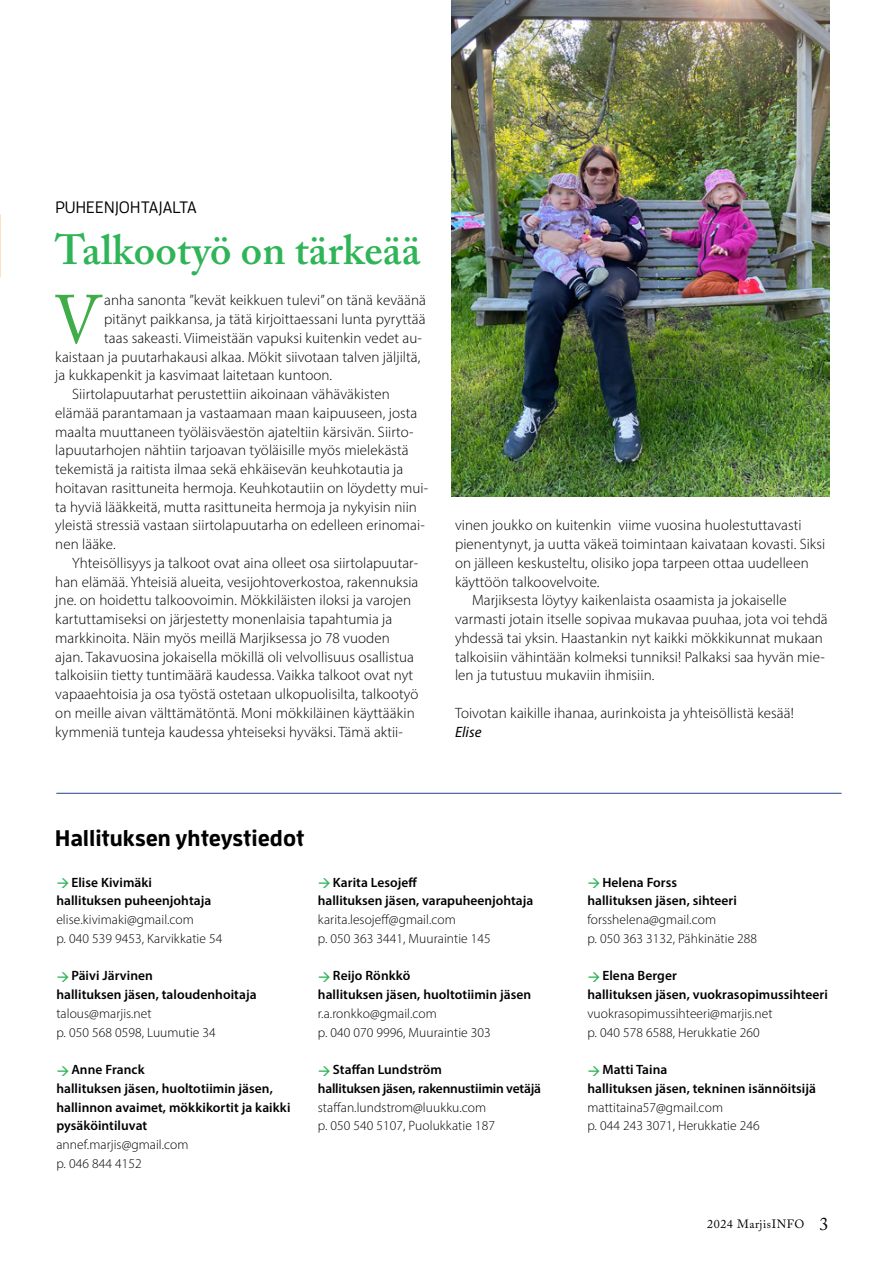
<style>
.page{position:relative;width:893px;height:1263px;background:#fff}
.page>*{position:absolute;margin:0;border:0;box-sizing:border-box;transform-origin:0 0}
.t1{font:67.8px "Adobe Caslon Pro";color:#41ad49}
.t2{font:600 42px "Adobe Caslon Pro";letter-spacing:.005em;color:#2fb457}
.t3{font:700 22.5px "Enzo OT";color:#000}
.t4{font:500 16.5px "Enzo OT";letter-spacing:.01em;color:#000}
.t5{font:300 15px "Myriad Pro";letter-spacing:.005em;color:#000}
.t6{font:italic 15px "Myriad Pro";letter-spacing:.005em;color:#000}
.t7{font:300 13.5px/18.8px "Myriad Pro";letter-spacing:.005em;color:#000}
.t8{font:600 13.5px/18.8px "Myriad Pro";letter-spacing:.005em;color:#000}
.t9{font:600 13.5px/18.8px "Myriad Pro";letter-spacing:-.015em;color:#000}
.t10{font:12px "Adobe Caslon Pro";letter-spacing:.045em;color:#000}
.s1{color:#2fb457}
.s2{font-size:18px}
</style>
<div class="page">
<hr style="left:56px;top:793px;width:785px;height:1px;background:#25408f">
<img style="left:451px;top:0;width:378px;height:496px">
<img style="left:0;top:187px;width:1px;height:563px">
<p class="t4" style="left:55px;top:197px;width:143px">PUHEENJOHTAJALTA</p>
<h2 class="t2" style="left:55px;top:225px;width:367px">Talkootyö on tärkeää</h2>
<h1 class="t1" style="left:53px;top:280px;width:49px">V</h1>
<p class="t5" style="left:104px;top:291px;width:323px">anha sanonta ”kevät keikkuen tulevi” on tänä keväänä</p>
<p class="t5" style="left:104px;top:310px;width:323px">pitänyt paikkansa, ja tätä kirjoittaessani lunta pyryttää</p>
<p class="t5" style="left:104px;top:329px;width:319px">taas sakeasti. Viimeistään vapuksi kuitenkin vedet au-</p>
<p class="t5" style="left:55px;top:348px;width:367px">kaistaan ja puutarhakausi alkaa. Mökit siivotaan talven jäljiltä,</p>
<p class="t5" style="left:55px;top:366px;width:278px">ja kukkapenkit ja kasvimaat laitetaan kuntoon.</p>
<p class="t5" style="left:72px;top:385px;width:319px">Siirtolapuutarhat perustettiin aikoinaan vähäväkisten</p>
<p class="t5" style="left:55px;top:404px;width:363px">elämää parantamaan ja vastaamaan maan kaipuuseen, josta</p>
<p class="t5" style="left:55px;top:423px;width:360px">maalta muuttaneen työläisväestön ajateltiin kärsivän. Siirto-</p>
<p class="t5" style="left:55px;top:441px;width:355px">lapuutarhojen nähtiin tarjoavan työläisille myös mielekästä</p>
<p class="t5" style="left:55px;top:460px;width:350px">tekemistä ja raitista ilmaa sekä ehkäisevän keuhkotautia ja</p>
<p class="t5" style="left:55px;top:479px;width:374px">hoitavan rasittuneita hermoja. Keuhkotautiin on löydetty mui-</p>
<p class="t5" style="left:55px;top:498px;width:363px">ta hyviä lääkkeitä, mutta rasittuneita hermoja ja nykyisin niin</p>
<p class="t5" style="left:55px;top:516px;width:371px">yleistä stressiä vastaan siirtolapuutarha on edelleen erinomai-</p>
<p class="t5" style="left:55px;top:535px;width:62px">nen lääke.</p>
<p class="t5" style="left:72px;top:554px;width:347px">Yhteisöllisyys ja talkoot ovat aina olleet osa siirtolapuutar-</p>
<p class="t5" style="left:55px;top:573px;width:365px">han elämää. Yhteisiä alueita, vesijohtoverkostoa, rakennuksia</p>
<p class="t5" style="left:55px;top:591px;width:357px">jne. on hoidettu talkoovoimin. Mökkiläisten iloksi ja varojen</p>
<p class="t5" style="left:55px;top:610px;width:339px">kartuttamiseksi on järjestetty monenlaisia tapahtumia ja</p>
<p class="t5" style="left:55px;top:629px;width:336px">markkinoita. Näin myös meillä Marjiksessa jo 78 vuoden</p>
<p class="t5" style="left:55px;top:648px;width:360px">ajan. Takavuosina jokaisella mökillä oli velvollisuus osallistua</p>
<p class="t5" style="left:55px;top:666px;width:359px">talkoisiin tietty tuntimäärä kaudessa. Vaikka talkoot ovat nyt</p>
<p class="t5" style="left:55px;top:685px;width:365px">vapaaehtoisia ja osa työstä ostetaan ulkopuolisilta, talkootyö</p>
<p class="t5" style="left:55px;top:704px;width:361px">on meille aivan välttämätöntä. Moni mökkiläinen käyttääkin</p>
<p class="t5" style="left:55px;top:723px;width:349px">kymmeniä tunteja kaudessa yhteiseksi hyväksi. Tämä aktii-</p>
<p class="t5" style="left:455px;top:516px;width:348px">vinen joukko on kuitenkin viime vuosina huolestuttavasti</p>
<p class="t5" style="left:455px;top:535px;width:372px">pienentynyt, ja uutta väkeä toimintaan kaivataan kovasti. Siksi</p>
<p class="t5" style="left:455px;top:554px;width:355px">on jälleen keskusteltu, olisiko jopa tarpeen ottaa uudelleen</p>
<p class="t5" style="left:455px;top:573px;width:146px">käyttöön talkoovelvoite.</p>
<p class="t5" style="left:472px;top:591px;width:316px">Marjiksesta löytyy kaikenlaista osaamista ja jokaiselle</p>
<p class="t5" style="left:455px;top:610px;width:374px">varmasti jotain itselle sopivaa mukavaa puuhaa, jota voi tehdä</p>
<p class="t5" style="left:455px;top:629px;width:369px">yhdessä tai yksin. Haastankin nyt kaikki mökkikunnat mukaan</p>
<p class="t5" style="left:455px;top:648px;width:371px">talkoisiin vähintään kolmeksi tunniksi! Palkaksi saa hyvän mie-</p>
<p class="t5" style="left:455px;top:666px;width:201px">len ja tutustuu mukaviin ihmisiin.</p>
<p class="t5" style="left:455px;top:704px;width:340px">Toivotan kaikille ihanaa, aurinkoista ja yhteisöllistä kesää!</p>
<p class="t6" style="left:455px;top:722px;width:28px">Elise</p>
<h3 class="t3" style="left:55px;top:824px;width:251px">Hallituksen yhteystiedot</h3>
<p class="t8" style="left:56px;top:872px;width:156px"><span class="s1">→</span>Elise Kivimäki hallituksen puheenjohtaja</p>
<p class="t7" style="left:56px;top:910px;width:168px">elise.kivimaki@gmail.com<br>p. 040 539 9453, Karvikkatie 54</p>
<p class="t8" style="left:56px;top:966px;width:202px"><span class="s1">→</span>Päivi Järvinen<br>hallituksen jäsen, taloudenhoitaja</p>
<p class="t7" style="left:56px;top:1004px;width:161px">talous@marjis.net<br>p. 050 568 0598, Luumutie 34</p>
<p class="t8" style="left:56px;top:1060px;width:236px"><span class="s1">→</span>Anne Franck<br>hallituksen jäsen, huoltotiimin jäsen, hallinnon avaimet, mökkikortit ja kaikki pysäköintiluvat</p>
<p class="t7" style="left:56px;top:1135px;width:134px">annef.marjis@gmail.com p. 046 844 4152</p>
<p class="t8" style="left:318px;top:872px;width:217px"><span class="s1">→</span>Karita Lesojeff<br>hallituksen jäsen, varapuheenjohtaja</p>
<p class="t7" style="left:318px;top:910px;width:174px">karita.lesojeff@gmail.com<br>p. 050 363 3441, Muuraintie 145</p>
<p class="t8" style="left:318px;top:966px;width:215px"><span class="s1">→</span>Reijo Rönkkö<br>hallituksen jäsen, huoltotiimin jäsen</p>
<p class="t7" style="left:318px;top:1004px;width:174px">r.a.ronkko@gmail.com<br>p. 040 070 9996, Muuraintie 303</p>
<p class="t9" style="left:318px;top:1060px;width:225px"><span class="s1">→</span>Staffan Lundström<br>hallituksen jäsen, rakennustiimin vetäjä</p>
<p class="t7" style="left:318px;top:1098px;width:179px">staffan.lundstrom@luukku.com p. 050 540 5107, Puolukkatie 187</p>
<p class="t8" style="left:587px;top:872px;width:151px"><span class="s1">→</span>Helena Forss hallituksen jäsen, sihteeri</p>
<p class="t7" style="left:587px;top:910px;width:171px">forsshelena@gmail.com<br>p. 050 363 3132, Pähkinätie 288</p>
<p class="t8" style="left:587px;top:966px;width:242px"><span class="s1">→</span>Elena Berger<br>hallituksen jäsen, vuokrasopimussihteeri</p>
<p class="t7" style="left:587px;top:1004px;width:187px">vuokrasopimussihteeri@marjis.net p. 040 578 6588, Herukkatie 260</p>
<p class="t8" style="left:587px;top:1060px;width:230px"><span class="s1">→</span>Matti Taina<br>hallituksen jäsen, tekninen isännöitsijä</p>
<p class="t7" style="left:587px;top:1098px;width:174px">mattitaina57@gmail.com<br>p. 044 243 3071, Herukkatie 246</p>
<p class="t10" style="left:707px;top:1216px;width:123px">2024 MarjisINFO <span class="s2">3</span></p>
</div>
